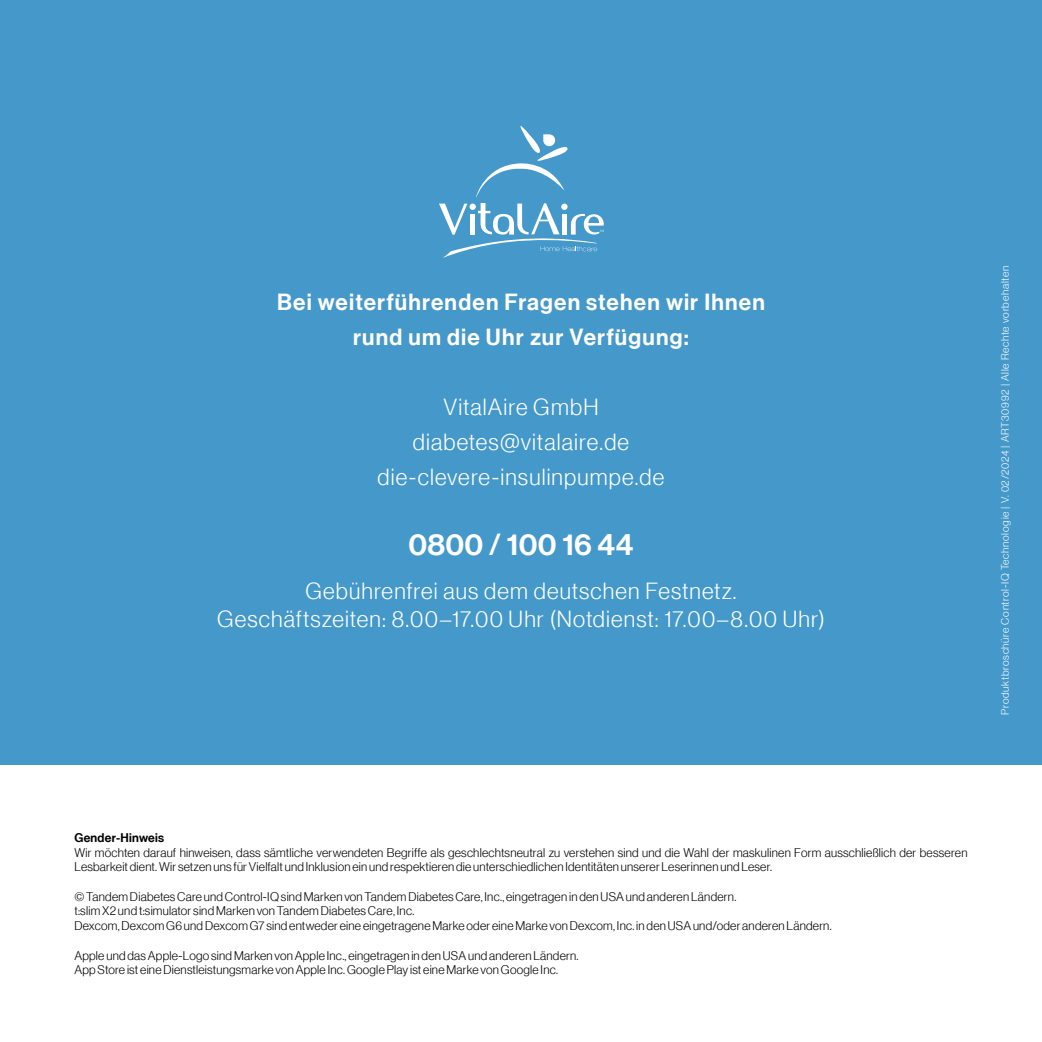
<style>
.page{position:relative;width:1042px;height:1042px;background:#fff}
.page>*{position:absolute;margin:0;border:0;box-sizing:border-box;transform-origin:0 0}
.t1{font:29.75px "N Haas Grotesk DS Std 65 Md";letter-spacing:.01em;color:#fff}
.t2{font:22.75px/35px "N Haas Grotesk DS Std 45 Lt";letter-spacing:.05em;color:#fff;text-align:center}
.t3{font:22.75px/35px "N Haas Grotesk DS Std 65 Md";letter-spacing:.05em;color:#fff;text-align:center}
.t4{font:12.25px/14.7px "N Haas Grotesk DS Std 45 Lt";letter-spacing:.02em;color:#000}
.t5{font:12.25px "N Haas Grotesk DS Std 65 Md";letter-spacing:.02em;color:#000}
.t6{font:10.5px "N Haas Grotesk DS Std 45 Lt";letter-spacing:.07em;color:#fff}
</style>
<div class="page">
<div style="left:0;top:0;width:1042px;height:764px;background:#4498ca"></div>
<svg style="left:439px;top:126px;width:165px;height:132px"></svg>
<h2 class="t3" style="left:277px;top:284px;width:489px">Bei weiterführenden Fragen stehen wir Ihnen rund um die Uhr zur Verfügung:</h2>
<h2 class="t2" style="left:377px;top:389px;width:288px">VitalAire GmbH diabetes@vitalaire.de die-clevere-insulinpumpe.de</h2>
<h1 class="t1" style="left:408px;top:527px;width:226px">0800 / 100 16 44</h1>
<h2 class="t2" style="left:217px;top:577px;width:609px;line-height:27.3px">Gebührenfrei aus dem deutschen Festnetz.<br>Geschäftszeiten: 8.00–17.00 Uhr (Notdienst: 17.00–8.00 Uhr)</h2>
<p class="t6" style="left:999px;top:715px;width:451px;rotate:-90deg">Produktbroschüre Control-IQ Technologie | V. 02/2024 | ART30992 | Alle Rechte vorbehalten</p>
<p class="t5" style="left:74px;top:830px;width:91px">Gender-Hinweis</p>
<p class="t4" style="left:74px;top:845px;width:894px">Wir möchten darauf hinweisen, dass sämtliche verwendeten Begriffe als geschlechtsneutral zu verstehen sind und die Wahl der maskulinen Form ausschließlich der besseren<br>Lesbarkeit dient. Wir setzen uns für Vielfalt und Inklusion ein und respektieren die unterschiedlichen Identitäten unserer Leserinnen und Leser.</p>
<p class="t4" style="left:74px;top:889px;width:759px">© Tandem Diabetes Care und Control-IQ sind Marken von Tandem Diabetes Care, Inc., eingetragen in den USA und anderen Ländern.<br>t:slim X2 und t:simulator sind Marken von Tandem Diabetes Care, Inc.<br>Dexcom, Dexcom G6 und Dexcom G7 sind entweder eine eingetragene Marke oder eine Marke von Dexcom, Inc. in den USA und/oder anderen Ländern.</p>
<p class="t4" style="left:74px;top:947px;width:506px">Apple und das Apple-Logo sind Marken von Apple Inc., eingetragen in den USA und anderen Ländern.<br>App Store ist eine Dienstleistungsmarke von Apple Inc. Google Play ist eine Marke von Google Inc.</p>
</div>
